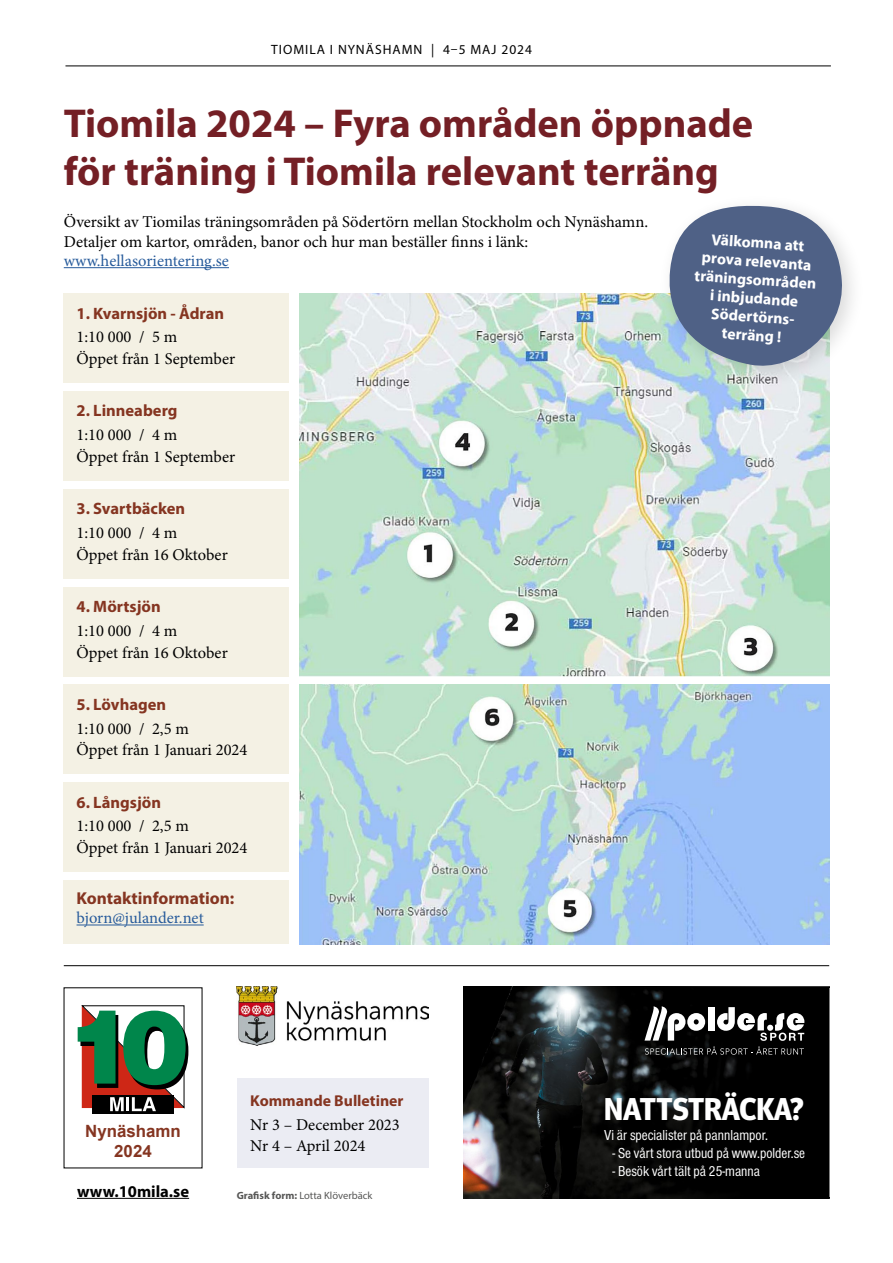
<style>
.page{position:relative;width:893px;height:1263px;background:#fff}
.page>*{position:absolute;margin:0;border:0;box-sizing:border-box;transform-origin:0 0}
.t1{font:700 40.5px/48px "Myriad Pro";color:#741f25}
.t2{font:700 31.5px "Meta Headline Pro";color:#fff}
.t3{font:700 17.25px "Myriad Pro";color:#853521}
.t4{font:700 16.95px/20.1px "Arial";color:#853521;text-align:center}
.t5{font:16.5px/21.6px "Minion Pro";color:#000}
.t6{font:700 16.5px "Myriad Pro";color:#853521}
.t7{font:16.5px "Minion Pro";color:#275b9b}
.t8{font:700 16.5px "Myriad Pro";color:#000}
.t9{font:700 15.75px "Myriad Pro";color:#853521}
.t10{font:700 15.6px/18.6px "Myriad Pro";color:#fff;text-align:center}
.t11{font:15px "Nimbus San Con";color:#fff}
.t12{font:13.5px "Myriad Variable Concept";letter-spacing:.075em;color:#000}
.t13{font:10.5px "Myriad Pro";color:#575756}
.s1{font-weight:700}
</style>
<div class="page">
<svg style="left:92px;top:1111px;width:82px;height:2px"></svg>
<svg style="left:78px;top:1005px;width:110px;height:106px"></svg>
<hr style="left:64px;top:267px;width:165px;height:1px;background:#275b9b">
<div style="left:64px;top:293px;width:225px;height:90px;background:#f4f1e4"></div>
<div style="left:64px;top:391px;width:225px;height:89px;background:#f4f1e4"></div>
<div style="left:64px;top:489px;width:225px;height:89px;background:#f4f1e4"></div>
<div style="left:64px;top:587px;width:225px;height:89px;background:#f4f1e4"></div>
<div style="left:64px;top:685px;width:225px;height:89px;background:#f4f1e4"></div>
<div style="left:64px;top:782px;width:225px;height:90px;background:#f4f1e4"></div>
<div style="left:64px;top:880px;width:225px;height:64px;background:#f4f1e4"></div>
<hr style="left:77px;top:924px;width:127px;height:1px;background:#275b9b">
<img style="left:299px;top:293px;width:530px;height:383px">
<img style="left:299px;top:685px;width:530px;height:259px">
<div style="left:658px;top:194px;width:207px;height:195px;background:#000;opacity:.15"></div>
<svg style="left:664px;top:203px;width:182px;height:170px;background:#7687a1"></svg>
<hr style="left:65px;top:66px;width:766px;height:1px;background:#000">
<hr style="left:64px;top:965px;width:765px;height:1px;background:#000">
<img style="left:237px;top:987px;width:191px;height:58px">
<div style="left:779px;top:986px;width:50px;height:213px;background:#000"></div>
<img style="left:463px;top:986px;width:316px;height:213px">
<svg style="left:644px;top:1006px;width:160px;height:49px"></svg>
<div style="left:238px;top:1079px;width:191px;height:89px;background:#ebecf3"></div>
<hr style="left:77px;top:1198px;width:112px;height:1px;background:#000">
<p class="t12" style="left:271px;top:42px;width:262px">TIOMILA I NYNÄSHAMN | 4–5 MAJ 2024</p>
<h1 class="t1" style="left:64px;top:98px;width:691px">Tiomila 2024 – Fyra områden öppnade för träning i Tiomila relevant terräng</h1>
<p class="t5" style="left:64px;top:212px;width:586px;line-height:19.5px">Översikt av Tiomilas träningsområden på Södertörn mellan Stockholm och Nynäshamn.<br>Detaljer om kartor, områden, banor och hur man beställer finns i länk:</p>
<p class="t7" style="left:64px;top:250px;width:167px">www.hellasorientering.se</p>
<p class="t6" style="left:77px;top:302px;width:149px">1. Kvarnsjön - Ådran</p>
<p class="t5" style="left:77px;top:326px;width:160px">1:10 000 / 5 m<br>Öppet från 1 September</p>
<p class="t6" style="left:77px;top:400px;width:102px">2. Linneaberg</p>
<p class="t5" style="left:77px;top:424px;width:160px">1:10 000 / 4 m<br>Öppet från 1 September</p>
<p class="t6" style="left:77px;top:498px;width:110px">3. Svartbäcken</p>
<p class="t5" style="left:77px;top:522px;width:153px">1:10 000 / 4 m<br>Öppet från 16 Oktober</p>
<p class="t6" style="left:77px;top:596px;width:86px">4. Mörtsjön</p>
<p class="t5" style="left:77px;top:620px;width:153px">1:10 000 / 4 m<br>Öppet från 16 Oktober</p>
<p class="t6" style="left:77px;top:694px;width:91px">5. Lövhagen</p>
<p class="t5" style="left:77px;top:718px;width:172px">1:10 000 / 2,5 m<br>Öppet från 1 Januari 2024</p>
<p class="t6" style="left:77px;top:791px;width:86px">6. Långsjön</p>
<p class="t5" style="left:77px;top:815px;width:172px">1:10 000 / 2,5 m<br>Öppet från 1 Januari 2024</p>
<p class="t3" style="left:77px;top:887px;width:159px">Kontaktinformation:</p>
<p class="t7" style="left:77px;top:907px;width:129px">bjorn@julander.net</p>
<p class="t10" style="left:698px;top:229px;width:123px;rotate:4deg">Välkomna att prova relevanta träningsområden i inbjudande<br>Södertörns&shy;terräng !</p>
<p class="t4" style="left:85px;top:1121px;width:97px">Nynäshamn<br>2024</p>
<p class="t9" style="left:250px;top:1090px;width:155px">Kommande Bulletiner</p>
<p class="t5" style="left:250px;top:1114px;width:151px">Nr 3 – December 2023<br>Nr 4 – April 2024</p>
<p class="t8" style="left:77px;top:1180px;width:114px">www.10mila.se</p>
<p class="t13" style="left:237px;top:1188px;width:137px"><span class="s1">Grafisk form:</span> Lotta Klöverbäck</p>
<h2 class="t2" style="left:604px;top:1084px;width:201px">NATTSTRÄCKA?</h2>
<p class="t11" style="left:604px;top:1127px;width:165px">Vi är specialister på pannlampor.</p>
<p class="t11" style="left:612px;top:1145px;width:194px">- Se vårt stora utbud på www.polder.se</p>
<p class="t11" style="left:612px;top:1163px;width:149px">- Besök vårt tält på 25-manna</p>
</div>
